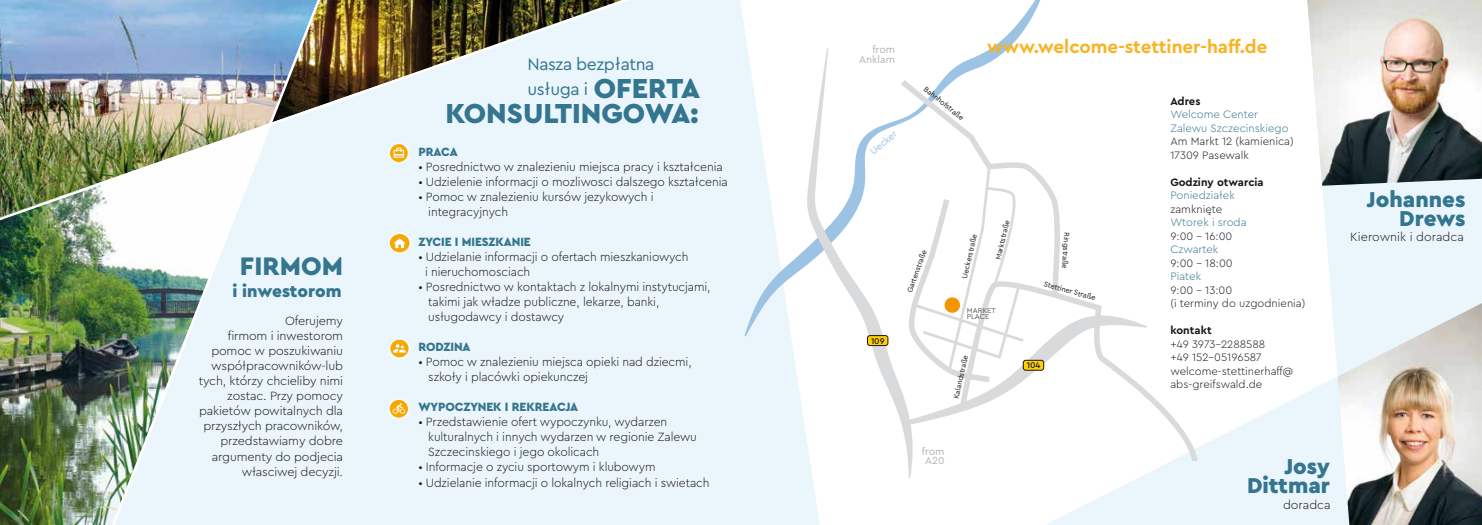
<style>
.page{position:relative;width:1482px;height:525px;background:#fff}
.page>*{position:absolute;margin:0;border:0;box-sizing:border-box;transform-origin:0 0}
.t1{font:900 28.75px/25px "Cera Pro";color:#34758f;text-align:right}
.t2{font:900 26.5px "Cera Pro";color:#34758f}
.t3{font:900 22.5px/18.8px "Cera Pro";color:#34758f;text-align:right}
.t4{font:700 18.75px "Cera Pro";color:#f8b322}
.t5{font:17.5px/25px "Cera Pro";letter-spacing:-.025em;color:#34758f}
.t6{font:900 17.5px "Cera Pro";color:#34758f}
.t7{font:300 12.5px/15px "Cera Pro";letter-spacing:-.01em;color:#1a171c}
.t8{font:900 12.5px "Cera Pro";letter-spacing:-.01em;color:#34758f}
.t9{font:300 11.25px/13.5px "Cera Pro";color:#1a171c}
.t10{font:300 11.25px/13.5px "Cera Pro";color:#34758f}
.t11{font:700 11.25px "Cera Pro";color:#1a171c}
.t12{font:10.62px/9.1px "Cera Pro";color:#b1b3b4;text-align:center}
.t13{font:10px "Cera Pro";color:#9cc2e4}
.t14{font:500 8.75px "Cera Pro";letter-spacing:-.01em;color:#1a171c}
.t15{font:7.5px "Cera Pro";color:#1a171c}
.t16{font:7.5px/6.2px "Cera Pro";color:#58585a}
</style>
<div class="page">
<div style="left:331px;top:0;width:488px;height:524px;background:#ebf6fc"></div>
<div style="left:1322px;top:185px;width:159px;height:118px;background:#ebf6fc"></div>
<svg style="left:1048px;top:303px;width:289px;height:221px;fill:#ebf6fc"></svg>
<img style="left:1307px;top:0;width:174px;height:185px">
<img style="left:1337px;top:303px;width:144px;height:221px">
<svg style="left:387px;top:232px;width:25px;height:22px"></svg>
<svg style="left:388px;top:337px;width:23px;height:22px"></svg>
<svg style="left:387px;top:397px;width:23px;height:22px"></svg>
<svg style="left:744px;top:0;width:297px;height:336px"></svg>
<img style="left:0;top:232px;width:94px;height:292px">
<img style="left:94px;top:232px;width:237px;height:292px">
<img style="left:0;top:0;width:659px;height:232px">
<svg style="left:807px;top:48px;width:106px;height:430px"></svg>
<svg style="left:1048px;top:303px;width:152px;height:163px"></svg>
<svg style="left:894px;top:74px;width:147px;height:226px"></svg>
<div style="left:867px;top:335px;width:20px;height:10px;background:#ffd100;border-radius:2px"></div>
<div style="left:867px;top:335px;width:21px;height:10px;border:1px solid #1a171c;border-radius:2px"></div>
<svg style="left:907px;top:164px;width:239px;height:260px"></svg>
<h2 class="t2" style="left:240px;top:248px;width:105px">FIRMOM</h2>
<h3 class="t6" style="left:232px;top:279px;width:111px">i inwestorom</h3>
<p class="t7" style="left:199px;top:313px;width:146px;text-align:right">Oferujemy<br>firmom i inwestorom pomoc w poszukiwaniu współpracowników-lub tych, którzy chcieliby nimi zostac. Przy pomocy pakietów powitalnych dla przyszłych pracowników, przedstawiamy dobre argumenty do podjecia własciwej decyzji.</p>
<h3 class="t5" style="left:527px;top:51px;width:128px">Nasza bezpłatna usługa i</h3>
<h1 class="t1" style="left:445px;top:75px;width:256px">OFERTA<br>KONSULTINGOWA:</h1>
<p class="t8" style="left:418px;top:143px;width:41px">PRACA</p>
<p class="t7" style="left:418px;top:159px;width:306px">• Posrednictwo w znalezieniu miejsca pracy i kształcenia</p>
<p class="t7" style="left:418px;top:174px;width:311px">• Udzielenie informacji o mozliwosci dalszego kształcenia</p>
<p class="t7" style="left:428px;top:189px;width:227px;text-indent:-10px">• Pomoc w znalezieniu kursów jezykowych i integracyjnych</p>
<p class="t8" style="left:418px;top:233px;width:114px">ZYCIE I MIESZKANIE</p>
<p class="t7" style="left:425px;top:249px;width:265px;text-indent:-7px">• Udzielanie informacji o ofertach mieszkaniowych i nieruchomosciach</p>
<p class="t7" style="left:428px;top:279px;width:284px;text-indent:-10px">• Posrednictwo w kontaktach z lokalnymi instytucjami, takimi jak władze publiczne, lekarze, banki, usługodawcy i dostawcy</p>
<p class="t8" style="left:418px;top:338px;width:54px">RODZINA</p>
<p class="t7" style="left:428px;top:354px;width:265px;text-indent:-10px">• Pomoc w znalezieniu miejsca opieki nad dziecmi, szkoły i placówki opiekunczej</p>
<p class="t8" style="left:418px;top:398px;width:161px">WYPOCZYNEK I REKREACJA</p>
<p class="t7" style="left:428px;top:414px;width:270px;text-indent:-10px">• Przedstawienie ofert wypoczynku, wydarzen kulturalnych i innych wydarzen w regionie Zalewu<br>Szczecinskiego i jego okolicach</p>
<p class="t7" style="left:418px;top:459px;width:238px">• Informacje o zyciu sportowym i klubowym</p>
<p class="t7" style="left:418px;top:474px;width:292px">• Udzielanie informacji o lokalnych religiach i swietach</p>
<p class="t12" style="left:859px;top:45px;width:37px;text-align:right">from<br>Anklam</p>
<h3 class="t4" style="left:986px;top:35px;width:282px">www.welcome-stettiner-haff.de</h3>
<p class="t13" style="left:867px;top:148px;width:33px;rotate:-40deg">Uecker</p>
<p class="t15" style="left:928px;top:84px;width:50px;rotate:39deg">Bahnhofstraße</p>
<p class="t14" style="left:870px;top:334px;width:15px">109</p>
<p class="t15" style="left:904px;top:290px;width:46px;rotate:-70deg">Gartenstraße</p>
<p class="t15" style="left:959px;top:277px;width:47px;rotate:-77deg">Ueckerstraße</p>
<p class="t15" style="left:993px;top:258px;width:42px;rotate:-77deg">Marktstraße</p>
<p class="t16" style="left:966px;top:306px;width:30px">MARKET<br>PLACE</p>
<p class="t15" style="left:951px;top:397px;width:46px;rotate:-77deg">Kalandstraße</p>
<p class="t15" style="left:1071px;top:232px;width:38px;rotate:94deg">Ringstraße</p>
<p class="t15" style="left:1045px;top:278px;width:55px;rotate:16deg">Stettiner Straße</p>
<p class="t14" style="left:1026px;top:359px;width:15px">104</p>
<p class="t12" style="left:921px;top:446px;width:24px">from<br>A20</p>
<p class="t11" style="left:1170px;top:93px;width:32px">Adres</p>
<p class="t10" style="left:1170px;top:107px;width:120px">Welcome Center<br>Zalewu Szczecinskiego</p>
<p class="t9" style="left:1170px;top:134px;width:125px">Am Markt 12 (kamienica)<br>17309 Pasewalk</p>
<p class="t11" style="left:1170px;top:174px;width:95px">Godziny otwarcia</p>
<p class="t10" style="left:1170px;top:188px;width:66px">Poniedziałek</p>
<p class="t9" style="left:1170px;top:201px;width:53px">zamknięte</p>
<p class="t10" style="left:1170px;top:215px;width:78px">Wtorek i sroda</p>
<p class="t9" style="left:1170px;top:228px;width:64px">9:00 – 16:00</p>
<p class="t10" style="left:1170px;top:242px;width:49px">Czwartek</p>
<p class="t9" style="left:1170px;top:255px;width:64px">9:00 – 18:00</p>
<p class="t10" style="left:1170px;top:269px;width:32px">Piatek</p>
<p class="t9" style="left:1170px;top:282px;width:136px">9:00 – 13:00<br>(i terminy do uzgodnienia)</p>
<p class="t11" style="left:1170px;top:323px;width:43px">kontakt</p>
<p class="t9" style="left:1170px;top:336px;width:124px">+49 3973–2288588<br>+49 152–05196587 welcome-stettinerhaff@ abs-greifswald.de</p>
<h3 class="t3" style="left:1246px;top:456px;width:84px">Josy<br>Dittmar</h3>
<p class="t7" style="left:1282px;top:496px;width:49px">doradca</p>
<h3 class="t3" style="left:1366px;top:189px;width:100px">Johannes<br>Drews</h3>
<p class="t7" style="left:1349px;top:228px;width:115px">Kierownik i doradca</p>
</div>
